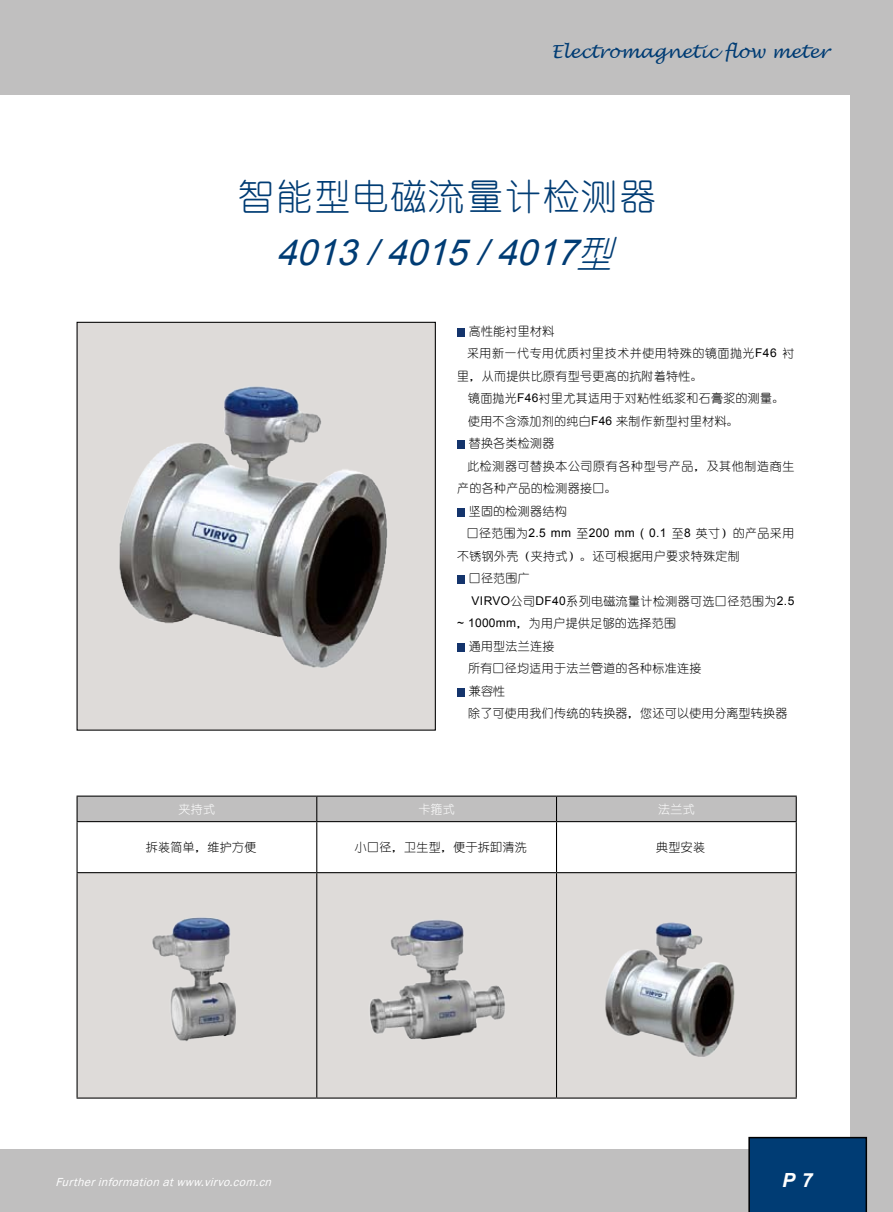
<style>
.page{position:relative;width:893px;height:1212px;background:#c0bfbf}
.page>*{position:absolute;margin:0;border:0;box-sizing:border-box;transform-origin:0 0}
.t1{font:italic 36px/56.7px "Arial";color:#003c74;text-align:center}
.t2{font:italic 700 19.5px "Arial";color:#fff}
.t3{font:italic 18px "Lucida Handwriting";color:#003c74}
.t4{font:12px "You Yuan";letter-spacing:.025em;color:#000}
.t5{font:italic 12px "Franklin Gothic";color:#fff}
.t6{font:12px "You Yuan";letter-spacing:.045em;color:#000}
.t7{font:12px "You Yuan";letter-spacing:.05em;color:#000}
.t8{font:12px "You Yuan";letter-spacing:.025em;color:#fff}
.s1{font-family:"You Yuan";font-style:normal}
.s2{font-family:"You Yuan"}
.s3{font-family:"Arial"}
</style>
<div class="page">
<div style="left:0;top:95px;width:850px;height:1053px;background:#fff"></div>
<div style="left:77px;top:322px;width:358px;height:408px;background:#dedbd9"></div>
<div style="left:77px;top:322px;width:359px;height:409px;border:1px solid #000"></div>
<div style="left:78px;top:873px;width:718px;height:224px;background:#dedbd9"></div>
<hr style="left:77px;top:795px;width:240px;height:2px;background:#000">
<hr style="left:317px;top:795px;width:239px;height:2px;background:#000">
<hr style="left:556px;top:795px;width:241px;height:2px;background:#000">
<div style="left:77px;top:796px;width:720px;height:25px;background:#c0bfbf"></div>
<hr style="left:77px;top:821px;width:240px;height:1px;background:#000">
<hr style="left:77px;top:822px;width:1px;height:50px;background:#000">
<hr style="left:317px;top:821px;width:239px;height:1px;background:#000">
<hr style="left:316px;top:822px;width:1px;height:50px;background:#000">
<hr style="left:556px;top:821px;width:241px;height:1px;background:#000">
<hr style="left:556px;top:822px;width:1px;height:50px;background:#000">
<hr style="left:796px;top:822px;width:1px;height:50px;background:#000">
<hr style="left:77px;top:872px;width:240px;height:1px;background:#000">
<hr style="left:77px;top:873px;width:1px;height:224px;background:#000">
<hr style="left:317px;top:872px;width:239px;height:1px;background:#000">
<hr style="left:316px;top:873px;width:1px;height:224px;background:#000">
<hr style="left:556px;top:872px;width:241px;height:1px;background:#000">
<hr style="left:556px;top:873px;width:1px;height:224px;background:#000">
<hr style="left:796px;top:873px;width:1px;height:224px;background:#000">
<hr style="left:77px;top:1097px;width:240px;height:1px;background:#000">
<hr style="left:317px;top:1097px;width:239px;height:1px;background:#000">
<hr style="left:556px;top:1097px;width:241px;height:1px;background:#000">
<div style="left:457px;top:328px;width:8px;height:8px;background:#14346c"></div>
<div style="left:457px;top:440px;width:8px;height:9px;background:#14346c"></div>
<div style="left:457px;top:508px;width:8px;height:8px;background:#14346c"></div>
<div style="left:457px;top:575px;width:8px;height:9px;background:#14346c"></div>
<div style="left:457px;top:643px;width:8px;height:8px;background:#14346c"></div>
<div style="left:457px;top:688px;width:8px;height:8px;background:#14346c"></div>
<img style="left:115px;top:904px;width:170px;height:171px">
<img style="left:347px;top:900px;width:178px;height:179px">
<img style="left:603px;top:920px;width:136px;height:138px">
<img style="left:119px;top:386px;width:269px;height:282px">
<div style="left:748px;top:1137px;width:119px;height:75px;background:#003c74"></div>
<p class="t3" style="left:551px;top:41px;width:279px">Electromagnetic flow meter</p>
<p class="t1" style="left:238px;top:167px;width:419px"><span class="s1">智能型电磁流量计检测器<br></span>4013 / 4015 / 4017<span class="s2">型</span></p>
<p class="t4" style="left:469px;top:324px;width:87px">高性能衬里材料</p>
<p class="t6" style="left:467px;top:347px;width:329px">采用新一代专用优质衬里技术并使用特殊的镜面抛光<span class="s3">F46</span> 衬</p>
<p class="t4" style="left:457px;top:369px;width:247px">里，从而提供比原有型号更高的抗附着特性。</p>
<p class="t4" style="left:468px;top:392px;width:318px">镜面抛光<span class="s3">F46</span>衬里尤其适用于对粘性纸浆和石膏浆的测量。</p>
<p class="t4" style="left:468px;top:414px;width:272px">使用不含添加剂的纯白<span class="s3">F46</span> 来制作新型衬里材料。</p>
<p class="t4" style="left:469px;top:437px;width:87px">替换各类检测器</p>
<p class="t7" style="left:467px;top:459px;width:329px">此检测器可替换本公司原有各种型号产品，及其他制造商生</p>
<p class="t4" style="left:457px;top:482px;width:161px">产的各种产品的检测器接口。</p>
<p class="t4" style="left:469px;top:504px;width:100px">坚固的检测器结构</p>
<p class="t4" style="left:467px;top:527px;width:329px">口径范围为<span class="s3">2.5 mm</span> 至<span class="s3">200 mm ( 0.1</span> 至<span class="s3">8</span> 英寸）的产品采用</p>
<p class="t4" style="left:457px;top:549px;width:284px">不锈钢外壳（夹持式）。还可根据用户要求特殊定制</p>
<p class="t4" style="left:469px;top:572px;width:63px">口径范围广</p>
<p class="t4" style="left:472px;top:594px;width:324px"><span class="s3">VIRVO</span>公司<span class="s3">DF40</span>系列电磁流量计检测器可选口径范围为<span class="s3">2.5</span></p>
<p class="t4" style="left:457px;top:617px;width:221px"><span class="s3">~ 1000mm</span>，为用户提供足够的选择范围</p>
<p class="t4" style="left:469px;top:639px;width:87px">通用型法兰连接</p>
<p class="t4" style="left:468px;top:662px;width:235px">所有口径均适用于法兰管道的各种标准连接</p>
<p class="t4" style="left:469px;top:684px;width:38px">兼容性</p>
<p class="t4" style="left:468px;top:707px;width:321px">除了可使用我们传统的转换器，您还可以使用分离型转换器</p>
<p class="t8" style="left:179px;top:803px;width:38px">夹持式</p>
<p class="t8" style="left:418px;top:803px;width:38px">卡箍式</p>
<p class="t8" style="left:658px;top:803px;width:38px">法兰式</p>
<p class="t4" style="left:146px;top:841px;width:112px">拆装简单，维护方便</p>
<p class="t4" style="left:355px;top:841px;width:173px">小口径，卫生型，便于拆卸清洗</p>
<p class="t4" style="left:656px;top:841px;width:50px">典型安装</p>
<p class="t5" style="left:56px;top:1174px;width:221px">Furtherinformationatwww.virvo.com.cn</p>
<p class="t2" style="left:782px;top:1168px;width:15px">P</p>
</div>
